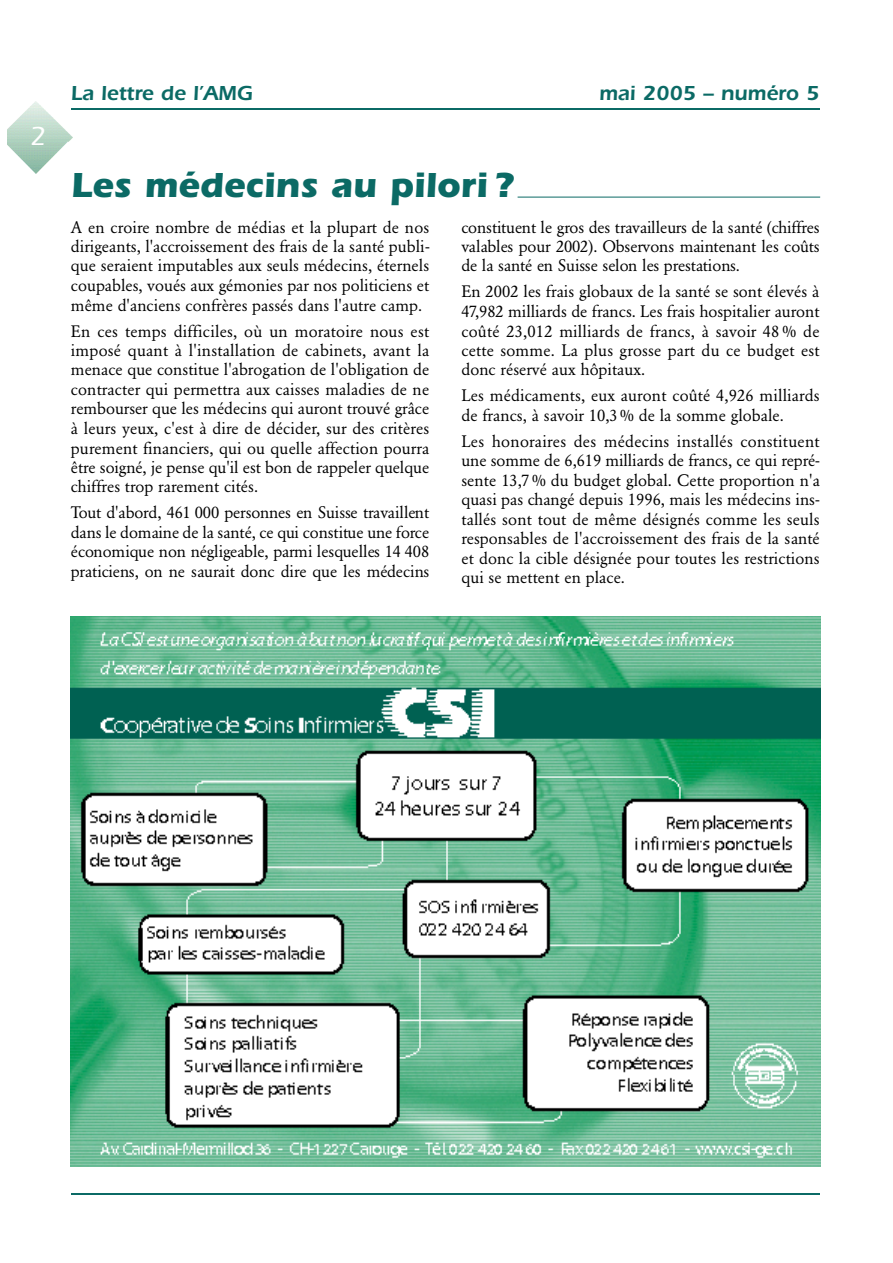
<style>
.page{position:relative;width:893px;height:1263px;background:#fff}
.page>*{position:absolute;margin:0;border:0;box-sizing:border-box;transform-origin:0 0}
.t1{font:700 36px "Itc Eras";color:#0b6a65}
.t2{font:500 27px "Itc Eras";color:#fff}
.t3{font:600 21px "Itc Eras";color:#0b6a65}
.t4{font:16.5px/19.5px "Garamond BE";color:#000;text-align:justify}
</style>
<div class="page">
<hr style="left:71px;top:109px;width:748px;height:1px;background:#0b6a65">
<hr style="left:71px;top:1193px;width:748px;height:1px;background:#0b6a65">
<img style="left:8px;top:101px;width:64px;height:40px">
<img style="left:8px;top:141px;width:61px;height:32px">
<hr style="left:517px;top:197px;width:303px;height:1px;background:#0b6a65">
<img style="left:70px;top:616px;width:750px;height:551px">
<h2 class="t2" style="left:30px;top:127px;width:17px">2</h2>
<p class="t3" style="left:71px;top:86px;width:183px">La lettre de l’AMG</p>
<p class="t3" style="left:599px;top:86px;width:222px">mai 2005 – numéro 5</p>
<h1 class="t1" style="left:71px;top:173px;width:444px">Les médecins au pilori ?</h1>
<p class="t4" style="left:71px;top:218px;width:360px">A en croire nombre de médias et la plupart de nos dirigeants, l'accroissement des frais de la santé publi&shy;que seraient imputables aux seuls médecins, éternels coupables, voués aux gémonies par nos politiciens et même d'anciens confrères passés dans l'autre camp.</p>
<p class="t4" style="left:71px;top:323px;width:360px">En ces temps difficiles, où un moratoire nous est imposé quant à l'installation de cabinets, avant la menace que constitue l'abrogation de l'obligation de contracter qui permettra aux caisses maladies de ne rembourser que les médecins qui auront trouvé grâce à leurs yeux, c'est à dire de décider, sur des critères purement financiers, qui ou quelle affection pourra être soigné, je pense qu'il est bon de rappeler quelque chiffres trop rarement cités.</p>
<p class="t4" style="left:71px;top:504px;width:360px">Tout d'abord, 461 000 personnes en Suisse travaillent dans le domaine de la santé, ce qui constitue une force économique non négligeable, parmi lesquelles 14 4 0 8 praticiens, on ne saurait donc dire que les médecins</p>
<p class="t4" style="left:461px;top:218px;width:360px">constituent le gros des travailleurs de la santé (ch iffre s valables pour 2002). Observons maintenant les coûts de la santé en Suisse selon les prestations.</p>
<p class="t4" style="left:461px;top:283px;width:360px">En 2002 les frais globaux de la santé se sont élevés à 47,982 milliards de francs. Les frais hospitalier auront coûté 23,012 milliards de francs, à savoir 48 % de cette somme. La plus grosse part du ce budget est donc réservé aux hôpitaux.</p>
<p class="t4" style="left:461px;top:387px;width:360px">Les médicaments, eux auront coûté 4,926 milliards de francs, à savoir 10,3 % de la somme globale.</p>
<p class="t4" style="left:461px;top:433px;width:360px">Les honoraires des médecins installés constituent une somme de 6,619 milliards de francs, ce qui repré&shy;sente 13,7 % du budget global. Cette proportion n'a quasi pas changé depuis 1996, mais les médecins ins&shy;tallés sont tout de même désignés comme les seuls responsables de l'accroissement des frais de la santé et donc la cible désignée pour toutes les restrictions qui se mettent en place.</p>
</div>
